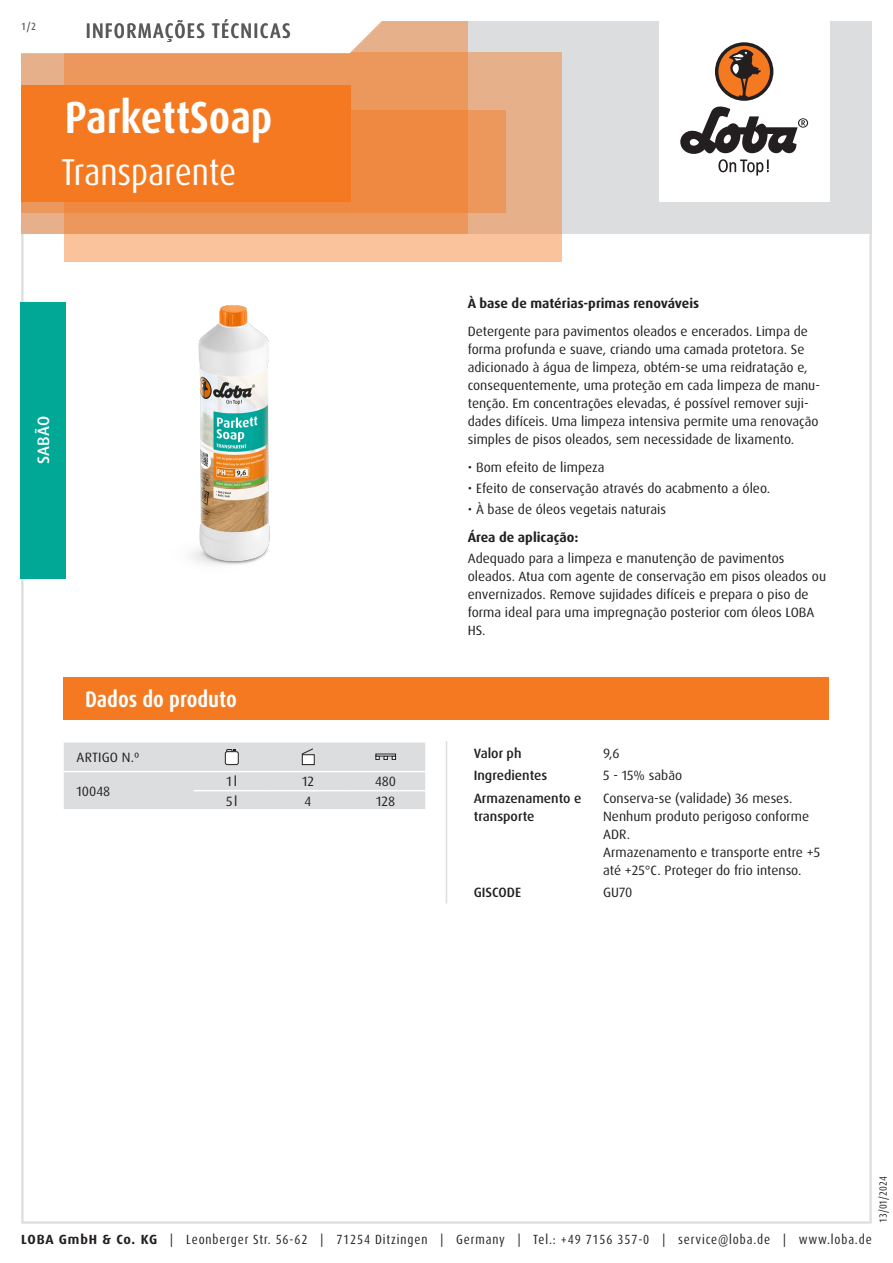
<style>
.page{position:relative;width:893px;height:1263px;background:#fff}
.page>*{position:absolute;margin:0;border:0;box-sizing:border-box;transform-origin:0 0}
.Produktname_weiss{font:700 condensed 45px "Dax Pro";color:#fff}
.Variante_weiss{font:condensed 37.5px "Dax Pro";color:#fff}
.Abschnitt{font:700 condensed 22.5px "Dax Pro";color:#fff}
.TI{font:500 condensed 21px "Dax Pro";letter-spacing:.06em;color:#57585a}
.Produktart_Reinigung-Pflege{font:500 16.5px "Dax Pro";letter-spacing:.015em;color:#fff}
.Text{font:13.5px/18px "Dax Pro";color:#231f20}
.Text_ohne_Silbentrennung{font:13.5px/18px "Dax Pro";color:#231f20}
.Text_Medium{font:500 13.5px/18px "Dax Pro";color:#231f20}
.Text_Bold{font:700 13.5px "Dax Pro";color:#231f20}
.Text_zentriert{font:13.5px "Dax Pro";color:#231f20}
.Text_Großbuchstaben{font:13.5px "Dax Pro";letter-spacing:.01em;color:#231f20}
.t1{font:condensed 13.35px "Dax Pro";letter-spacing:.065em;color:#231f20}
.t2{font:condensed 10.5px "Dax Pro";color:#231f20}
.t3{font:500 condensed 10.5px "Dax Pro";color:#57585a}
.s1{font-weight:700;font-stretch:normal}
</style>
<div class="page">
<hr style="left:446px;top:741px;width:1px;height:162px;background:#dcdddf">
<svg style="left:64px;top:742px;width:361px;height:67px;background:#dcdddf"></svg>
<div style="left:64px;top:677px;width:765px;height:43px;background:#f47921"></div>
<img style="left:191px;top:305px;width:79px;height:260px">
<div style="left:20px;top:302px;width:46px;height:276px;background:#00a895"></div>
<div style="left:21px;top:21px;width:851px;height:213px;background:#dcdddf"></div>
<div style="left:659px;top:0;width:170px;height:202px;background:#fff"></div>
<svg style="left:680px;top:106px;width:128px;height:70px"></svg>
<div style="left:715px;top:42px;width:58px;height:59px;background:#231f20;border-radius:50%"></div>
<svg style="left:718px;top:45px;width:52px;height:52px"></svg>
<div style="left:64px;top:52px;width:497px;height:209px;background:linear-gradient(to right,#fec79f,#efb992)"></div>
<div style="left:21px;top:111px;width:485px;height:102px;background:#ec975b"></div>
<svg style="left:21px;top:21px;width:447px;height:213px;background:#ec9355"></svg>
<svg style="left:21px;top:21px;width:411px;height:34px;background:#faede4"></svg>
<div style="left:21px;top:85px;width:330px;height:117px;background:#f47921"></div>
<p class="t3" style="left:21px;top:19px;width:16px">1/2</p>
<p class="TI" style="left:86px;top:17px;width:207px">INFORMAÇÕES TÉCNICAS</p>
<p class="Produktname_weiss" style="left:65px;top:89px;width:209px">ParkettSoap</p>
<p class="Variante_weiss" style="left:61px;top:148px;width:177px">Transparente</p>
<p class="Produktart_Reinigung-Pflege" style="left:33px;top:464px;width:50px;rotate:-90deg">SABÃO</p>
<p class="Abschnitt" style="left:85px;top:685px;width:153px">Dados do produto</p>
<p class="Text_Großbuchstaben" style="left:77px;top:749px;width:64px">ARTIGO N.º</p>
<p class="Text" style="left:77px;top:782px;width:35px">10048</p>
<p class="Text_zentriert" style="left:227px;top:773px;width:12px">1l</p>
<p class="Text_zentriert" style="left:302px;top:773px;width:13px">12</p>
<p class="Text_zentriert" style="left:375px;top:773px;width:22px">480</p>
<p class="Text_zentriert" style="left:226px;top:792px;width:13px">5l</p>
<p class="Text_zentriert" style="left:305px;top:792px;width:8px">4</p>
<p class="Text_zentriert" style="left:376px;top:792px;width:20px">128</p>
<p class="Text_Bold" style="left:468px;top:295px;width:233px">À base de matérias-primas renováveis</p>
<p class="Text" style="left:468px;top:323px;width:354px">Detergente para pavimentos oleados e encerados. Limpa de forma profunda e suave, criando uma camada protetora. Se adicionado à água de limpeza, obtém-se uma reidratação e, consequentemente, uma proteção em cada limpeza de manu&shy;tenção. Em concentrações elevadas, é possível remover suji&shy;dades difíceis. Uma limpeza intensiva permite uma renovação simples de pisos oleados, sem necessidade de lixamento.</p>
<p class="Text" style="left:468px;top:458px;width:138px">• Bom efeito de limpeza</p>
<p class="Text" style="left:468px;top:479px;width:304px">• Efeito de conservação através do acabmento a óleo.</p>
<p class="Text" style="left:468px;top:500px;width:200px">• À base de óleos vegetais naturais</p>
<p class="Text_Bold" style="left:468px;top:528px;width:112px">Área de aplicação:</p>
<p class="Text" style="left:468px;top:549px;width:360px">Adequado para a limpeza e manutenção de pavimentos oleados. Atua com agente de conservação em pisos oleados ou envernizados. Remove sujidades difíceis e prepara o piso de forma ideal para uma impregnação posterior com óleos LOBA HS.</p>
<p class="Text_Medium" style="left:474px;top:744px;width:49px">Valor ph</p>
<p class="Text_ohne_Silbentrennung" style="left:603px;top:744px;width:18px">9,6</p>
<p class="Text_Medium" style="left:474px;top:767px;width:75px">Ingredientes</p>
<p class="Text_ohne_Silbentrennung" style="left:603px;top:767px;width:80px">5 - 15% sabão</p>
<p class="Text_Medium" style="left:474px;top:789px;width:109px">Armazenamento e transporte</p>
<p class="Text_ohne_Silbentrennung" style="left:603px;top:789px;width:191px">Conserva-se (validade) 36 meses.</p>
<p class="Text_ohne_Silbentrennung" style="left:603px;top:807px;width:207px">Nenhum produto perigoso conforme<br>ADR.</p>
<p class="Text_ohne_Silbentrennung" style="left:603px;top:843px;width:218px">Armazenamento e transporte entre +5 até +25°C. Proteger do frio intenso.</p>
<p class="Text_Medium" style="left:474px;top:884px;width:49px">GISCODE</p>
<p class="Text_ohne_Silbentrennung" style="left:603px;top:884px;width:31px">GU70</p>
<p class="t2" style="left:876px;top:1222px;width:48px;rotate:-90deg">13/01/2024</p>
<p class="t1" style="left:21px;top:1230px;width:852px"><span class="s1">LOBA GmbH &amp; Co. KG</span> | Leonberger Str. 56-62 | 71254 Ditzingen | Germany | Tel.: +49 7156 357-0 | service@loba.de | www.loba.de</p>
</div>
